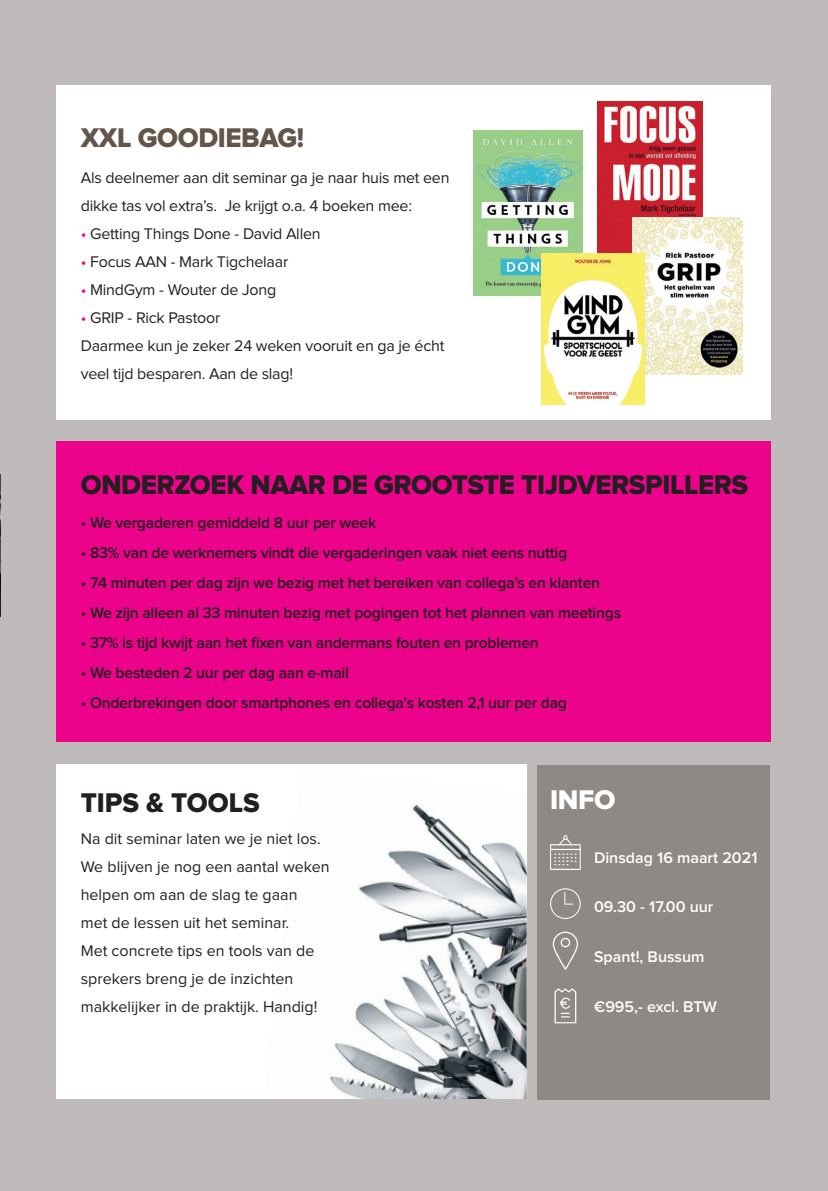
<style>
.page{position:relative;width:828px;height:1191px;background:#bfbbba}
.page>*{position:absolute;margin:0;border:0;box-sizing:border-box;transform-origin:0 0}
.t1{font:28px "Proxima Nova Extrabld";letter-spacing:-.015em;color:#231f20}
.t2{font:28px "Proxima Nova Extrabld";letter-spacing:-.015em;color:#635549}
.t3{font:28px "Proxima Nova Extrabld";color:#fff}
.t4{font:16px/28px "Proxima Nova";letter-spacing:-.015em;color:#231f20}
.t5{font:600 16px "Proxima Nova";letter-spacing:-.015em;color:#231f20}
.t6{font:600 16px "Proxima Nova";color:#fff}
.s1{color:#ed028c}
</style>
<div class="page">
<div style="left:56px;top:441px;width:714px;height:301px;background:#ed028c"></div>
<div style="left:56px;top:85px;width:714px;height:335px;background:#fff"></div>
<div style="left:56px;top:764px;width:470px;height:335px;background:#fff"></div>
<img style="left:329px;top:804px;width:197px;height:295px">
<div style="left:537px;top:765px;width:233px;height:334px;background:#8d8986"></div>
<svg style="left:553px;top:931px;width:25px;height:38px"></svg>
<svg style="left:550px;top:888px;width:31px;height:31px"></svg>
<svg style="left:550px;top:835px;width:31px;height:35px"></svg>
<hr style="left:550px;top:849px;width:31px;height:1px;background:#fff">
<svg style="left:554px;top:988px;width:22px;height:35px"></svg>
<img style="left:0;top:474px;width:1px;height:142px">
<img style="left:597px;top:102px;width:105px;height:151px">
<img style="left:632px;top:218px;width:111px;height:156px">
<img style="left:473px;top:131px;width:109px;height:164px">
<img style="left:541px;top:253px;width:103px;height:151px">
<h1 class="t2" style="left:81px;top:125px;width:225px">XXL GOODIEBAG!</h1>
<p class="t4" style="left:81px;top:165px;width:370px">Als deelnemer aan dit seminar ga je naar huis met een dikke tas vol extra’s. Je krijgt o.a. 4 boeken mee:</p>
<p class="t4" style="left:81px;top:221px;width:241px"><span class="s1">•</span> Getting Things Done - David Allen</p>
<p class="t4" style="left:81px;top:249px;width:209px"><span class="s1">•</span> Focus AAN - Mark Tigchelaar</p>
<p class="t4" style="left:81px;top:277px;width:197px"><span class="s1">•</span> MindGym - Wouter de Jong</p>
<p class="t4" style="left:81px;top:305px;width:365px"><span class="s1">•</span> GRIP - Rick Pastoor<br>Daarmee kun je zeker 24 weken vooruit en ga je écht veel tijd besparen. Aan de slag!</p>
<h1 class="t1" style="left:81px;top:472px;width:669px">ONDERZOEK NAAR DE GROOTSTE TIJDVERSPILLERS</h1>
<p class="t5" style="left:81px;top:515px;width:297px">• We vergaderen gemiddeld 8 uur per week</p>
<p class="t5" style="left:81px;top:545px;width:488px">• 83% van de werknemers vindt die vergaderingen vaak niet eens nuttig</p>
<p class="t5" style="left:81px;top:575px;width:521px">• 74 minuten per dag zijn we bezig met het bereiken van collega’s en klanten</p>
<p class="t5" style="left:81px;top:605px;width:542px">• We zijn alleen al 33 minuten bezig met pogingen tot het plannen van meetings</p>
<p class="t5" style="left:81px;top:635px;width:459px">• 37% is tijd kwijt aan het fixen van andermans fouten en problemen</p>
<p class="t5" style="left:81px;top:665px;width:269px">• We besteden 2 uur per dag aan e-mail</p>
<p class="t5" style="left:81px;top:695px;width:488px">• Onderbrekingen door smartphones en collega’s kosten 2,1 uur per dag</p>
<h1 class="t1" style="left:81px;top:790px;width:180px">TIPS &amp; TOOLS</h1>
<p class="t4" style="left:81px;top:825px;width:250px">Na dit seminar laten we je niet los.<br>We blijven je nog een aantal weken helpen om aan de slag te gaan<br>met de lessen uit het seminar.<br>Met concrete tips en tools van de sprekers breng je de inzichten makkelijker in de praktijk. Handig!</p>
<h1 class="t3" style="left:550px;top:786px;width:67px">INFO</h1>
<p class="t6" style="left:594px;top:850px;width:165px">Dinsdag 16 maart 2021</p>
<p class="t6" style="left:594px;top:899px;width:121px">09.30 - 17.00 uur</p>
<p class="t6" style="left:594px;top:949px;width:112px">Spant!, Bussum</p>
<p class="t6" style="left:594px;top:999px;width:124px">€995,- excl. BTW</p>
</div>
